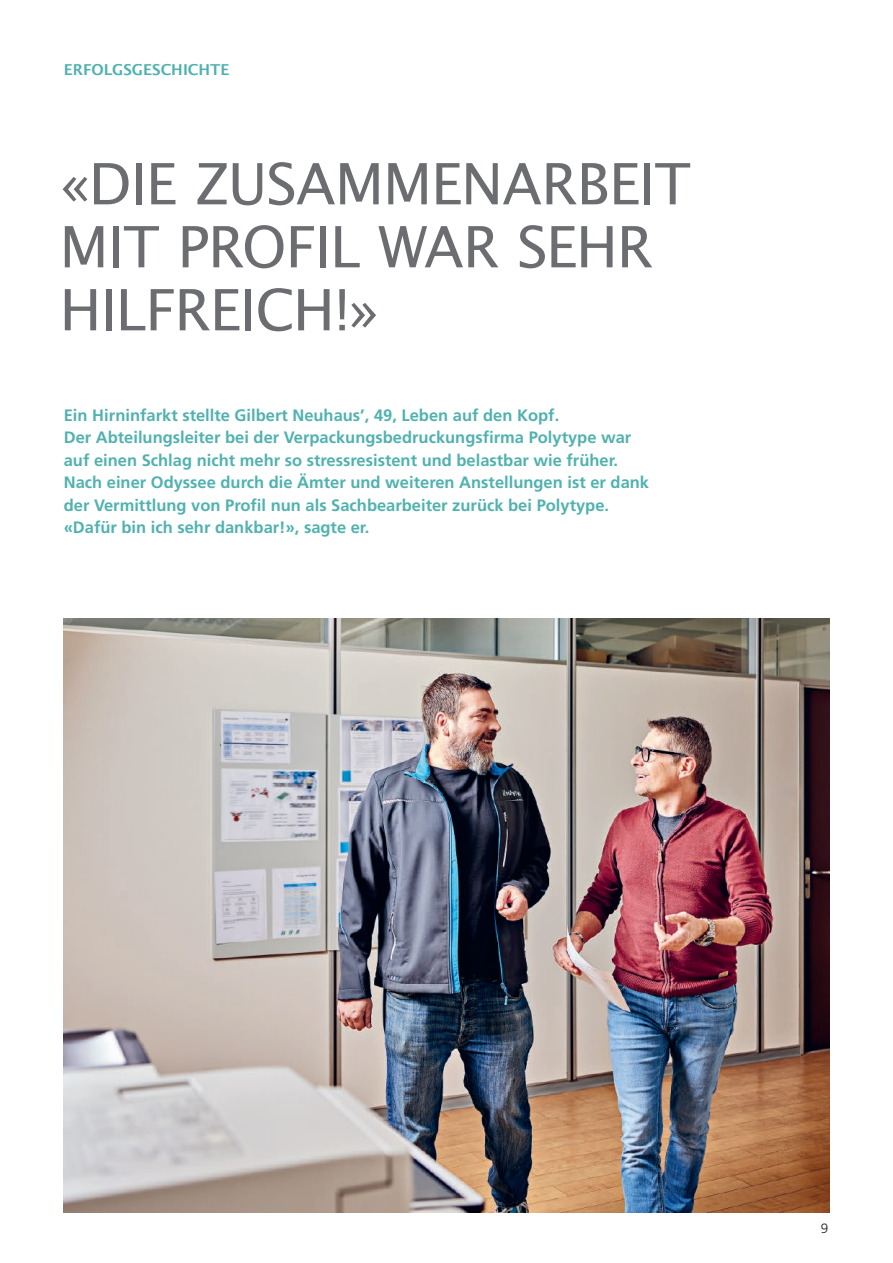
<style>
.page{position:relative;width:893px;height:1263px;background:#fff}
.page>*{position:absolute;margin:0;border:0;box-sizing:border-box;transform-origin:0 0}
.t1{font:57px/63px "Lucida San Rom";letter-spacing:-.02em;color:#6c6d70}
.t2{font:700 16.5px/22.5px "Frutiger LT Std";color:#50b2af}
.t3{font:15px "Lucida San Dem";color:#50b2af}
.t4{font:300 13.5px "Frutiger LT Std";color:#231f20}
</style>
<div class="page">
<img style="left:64px;top:619px;width:765px;height:594px">
<p class="t3" style="left:64px;top:60px;width:167px">ERFOLGSGESCHICHTE</p>
<h1 class="t1" style="left:60px;top:154px;width:633px">«DIE ZUSAMMENARBEIT<br>MIT PROFIL WAR SEHR<br>HILFREICH!»</h1>
<p class="t2" style="left:64px;top:404px;width:587px">Ein Hirninfarkt stellte Gilbert Neuhaus’, 49, Leben auf den Kopf.<br>Der Abteilungsleiter bei der Verpackungsbedruckungsfirma Polytype war auf einen Schlag nicht mehr so stressresistent und belastbar wie früher.<br>Nach einer Odyssee durch die Ämter und weiteren Anstellungen ist er dank der Vermittlung von Profil nun als Sachbearbeiter zurück bei Polytype. «Dafür bin ich sehr dankbar!», sagte er.</p>
<p class="t4" style="left:821px;top:1220px;width:9px">9</p>
</div>
